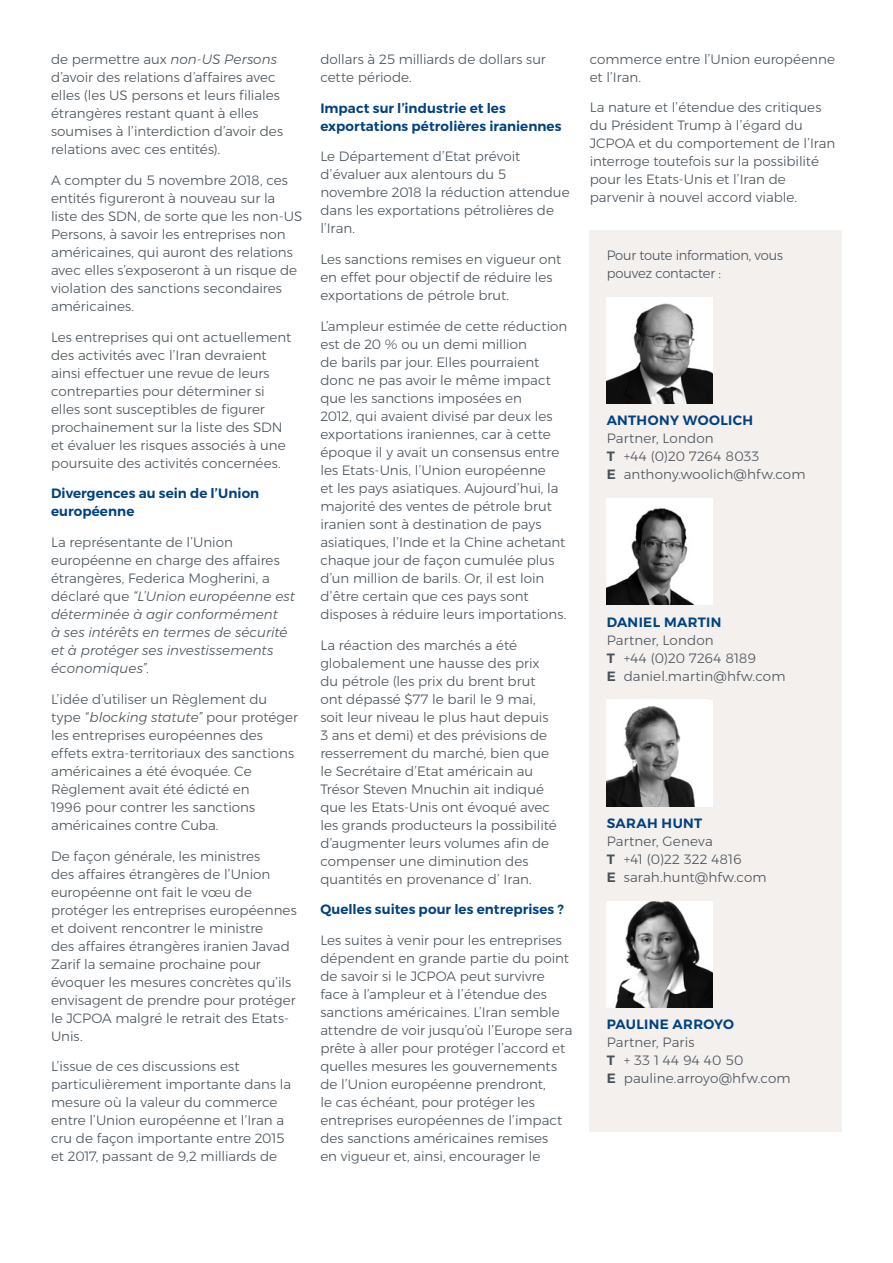
<style>
.page{position:relative;width:893px;height:1263px;background:#fff}
.page>*{position:absolute;margin:0;border:0;box-sizing:border-box;transform-origin:0 0}
.t1{font:300 13.5px/18px "Montserrat";color:#48525a}
.t2{font:italic 300 13.5px/18px "Montserrat";color:#48525a}
.t3{font:600 13.5px/18px "Montserrat";letter-spacing:.01em;color:#004181}
.s1{font-style:italic}
.s2{font-style:normal}
.s3{font-weight:600}
</style>
<div class="page">
<div style="left:590px;top:230px;width:252px;height:901px;background:#f4f0ee"></div>
<img style="left:607px;top:297px;width:106px;height:106px">
<img style="left:607px;top:498px;width:106px;height:107px">
<div style="left:607px;top:700px;width:106px;height:106px;background:#fff"></div>
<img style="left:607px;top:706px;width:88px;height:100px">
<img style="left:607px;top:901px;width:106px;height:106px">
<p class="t1" style="left:51px;top:50px;width:234px">de permettre aux <span class="s1">non-US Persons </span>d’avoir des relations d’affaires avec elles (les US persons et leurs filiales étrangères restant quant à elles soumises à l’interdiction d’avoir des relations avec ces entités).</p>
<p class="t1" style="left:51px;top:171px;width:253px">A compter du 5 novembre 2018, ces entités figureront à nouveau sur la liste des SDN, de sorte que les non-US Persons, à savoir les entreprises non américaines, qui auront des relations avec elles s’exposeront à un risque de violation des sanctions secondaires américaines.</p>
<p class="t1" style="left:51px;top:328px;width:242px">Les entreprises qui ont actuellement des activités avec l’Iran devraient ainsi effectuer une revue de leurs contreparties pour déterminer si elles sont susceptibles de figurer prochainement sur la liste des SDN et évaluer les risques associés à une poursuite des activités concernées.</p>
<p class="t3" style="left:51px;top:484px;width:210px">Divergences au sein de l’Union européenne</p>
<p class="t2" style="left:51px;top:533px;width:246px"><span class="s2">La représentante de l’Union européenne en charge des affaires étrangères, Federica Mogherini, a déclaré que</span> “L’Union européenne est déterminée à agir conformément<br>à ses intérêts en termes de sécurité et à protéger ses investissements économiques”.</p>
<p class="t1" style="left:51px;top:690px;width:249px">L’idée d’utiliser un Règlement du type <span class="s1">“blocking statute”</span> pour protéger les entreprises européennes des effets extra-territoriaux des sanctions américaines a été évoquée. Ce Règlement avait été édicté en<br>1996 pour contrer les sanctions américaines contre Cuba.</p>
<p class="t1" style="left:51px;top:846px;width:247px">De façon générale, les ministres<br>des affaires étrangères de l’Union européenne ont fait le vœu de protéger les entreprises européennes et doivent rencontrer le ministre<br>des affaires étrangères iranien Javad<br>Zarif la semaine prochaine pour évoquer les mesures concrètes qu’ils envisagent de prendre pour protéger le JCPOA malgré le retrait des Etats-<br>Unis.</p>
<p class="t1" style="left:51px;top:1057px;width:242px">L’issue de ces discussions est particulièrement importante dans la mesure où la valeur du commerce entre l’Union européenne et l’Iran a cru de façon importante entre 2015 et 2017, passant de 9,2 milliards de</p>
<p class="t1" style="left:320px;top:50px;width:227px">dollars à 25 milliards de dollars sur cette période.</p>
<p class="t3" style="left:320px;top:99px;width:243px">Impact sur l’industrie et les exportations pétrolières iraniennes</p>
<p class="t1" style="left:320px;top:147px;width:251px">Le Département d’Etat prévoit d’évaluer aux alentours du 5 novembre 2018 la réduction attendue dans les exportations pétrolières de l’Iran.</p>
<p class="t1" style="left:320px;top:250px;width:243px">Les sanctions remises en vigueur ont en effet pour objectif de réduire les exportations de pétrole brut.</p>
<p class="t1" style="left:320px;top:317px;width:248px">L’ampleur estimée de cette réduction est de 20 % ou un demi million<br>de barils par jour. Elles pourraient donc ne pas avoir le même impact que les sanctions imposées en<br>2012, qui avaient divisé par deux les exportations iraniennes, car à cette époque il y avait un consensus entre les Etats-Unis, l’Union européenne<br>et les pays asiatiques. Aujourd’hui, la majorité des ventes de pétrole brut iranien sont à destination de pays asiatiques, l’Inde et la Chine achetant chaque jour de façon cumulée plus d’un million de barils. Or, il est loin d’être certain que ces pays sont disposes à réduire leurs importations.</p>
<p class="t1" style="left:320px;top:635px;width:238px">La réaction des marchés a été globalement une hausse des prix du pétrole (les prix du brent brut ont dépassé $77 le baril le 9 mai, soit leur niveau le plus haut depuis 3 ans et demi) et des prévisions de resserrement du marché, bien que le Secrétaire d’Etat américain au Trésor Steven Mnuchin ait indiqué que les Etats-Unis ont évoqué avec les grands producteurs la possibilité d’augmenter leurs volumes afin de compenser une diminution des quantités en provenance d’ Iran.</p>
<p class="t3" style="left:320px;top:900px;width:245px">Quelles suites pour les entreprises ?</p>
<p class="t1" style="left:320px;top:931px;width:254px">Les suites à venir pour les entreprises dépendent en grande partie du point de savoir si le JCPOA peut survivre face à l’ampleur et à l’étendue des sanctions américaines. L’Iran semble attendre de voir jusqu’où l’Europe sera prête à aller pour protéger l’accord et quelles mesures les gouvernements de l’Union européenne prendront,<br>le cas échéant, pour protéger les entreprises européennes de l’impact des sanctions américaines remises<br>en vigueur et, ainsi, encourager le</p>
<p class="t1" style="left:590px;top:50px;width:247px">commerce entre l’Union européenne et l’Iran.</p>
<p class="t1" style="left:590px;top:98px;width:247px">La nature et l’étendue des critiques du Président Trump à l’égard du JCPOA et du comportement de l’Iran interroge toutefois sur la possibilité pour les Etats-Unis et l’Iran de parvenir à nouvel accord viable.</p>
<p class="t1" style="left:607px;top:246px;width:178px">Pour toute information, vous pouvez contacter :</p>
<p class="t3" style="left:607px;top:411px;width:148px">ANTHONY WOOLICH</p>
<p class="t1" style="left:607px;top:429px;width:200px">Partner, London<br><span class="s3">T</span> +44 (0)20 7264 8033<br><span class="s3">E</span> anthony.woolich@hfw.com</p>
<p class="t3" style="left:607px;top:613px;width:116px">DANIEL MARTIN</p>
<p class="t1" style="left:607px;top:631px;width:180px">Partner, London<br><span class="s3">T</span> +44 (0)20 7264 8189<br><span class="s3">E</span> daniel.martin@hfw.com</p>
<p class="t3" style="left:607px;top:814px;width:97px">SARAH HUNT</p>
<p class="t1" style="left:607px;top:832px;width:162px">Partner, Geneva<br><span class="s3">T</span> +41 (0)22 322 4816<br><span class="s3">E</span> sarah.hunt@hfw.com</p>
<p class="t3" style="left:607px;top:1016px;width:129px">PAULINE ARROYO</p>
<p class="t1" style="left:607px;top:1033px;width:185px">Partner, Paris<br><span class="s3">T</span> + 33 1 44 94 40 50<br><span class="s3">E</span> pauline.arroyo@hfw.com</p>
</div>
